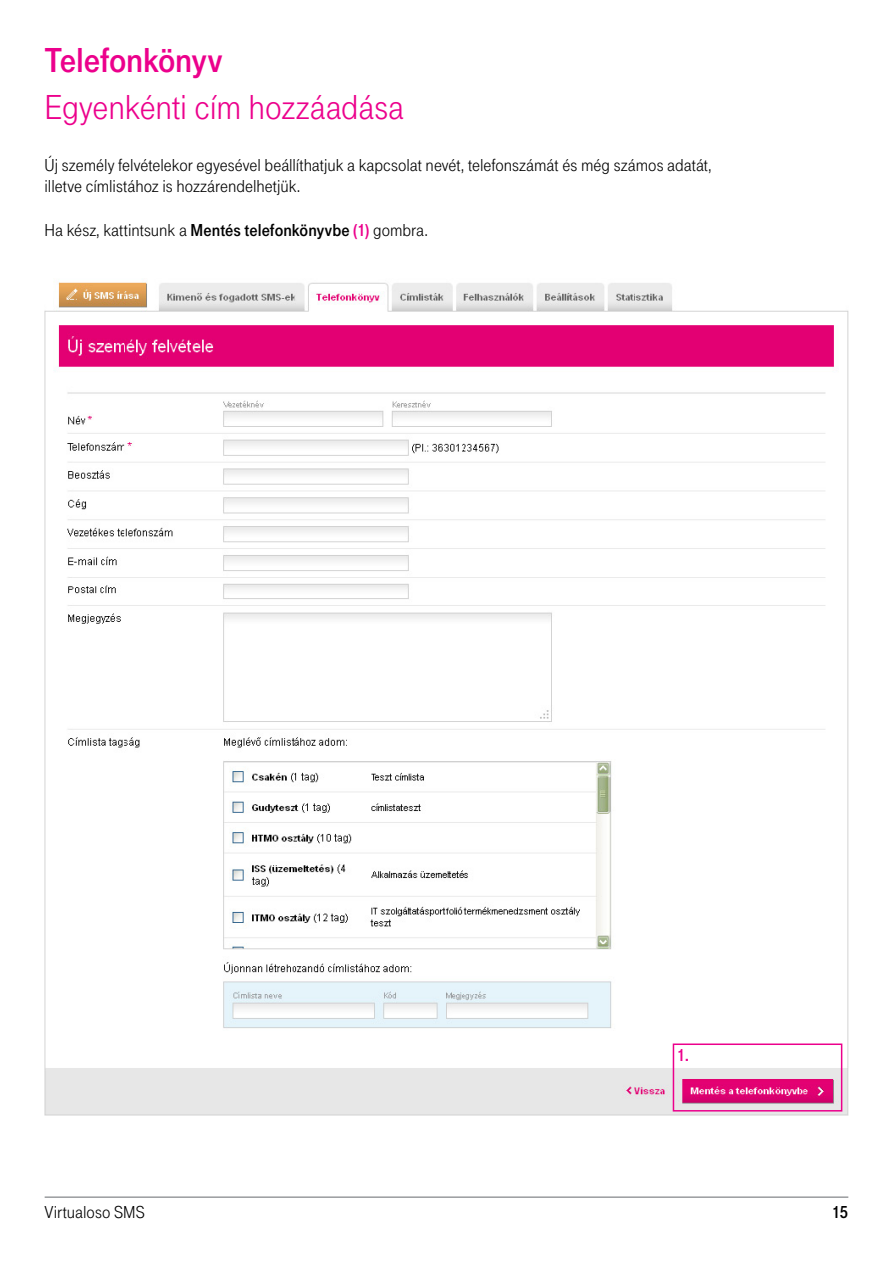
<style>
.page{position:relative;width:893px;height:1263px;background:#fff}
.page>*{position:absolute;margin:0;border:0;box-sizing:border-box;transform-origin:0 0}
.t1{font:36px "Tele Grotesk Norm";letter-spacing:-.005em;color:#ec008c}
.t2{font:36px "Tele Grotesk Fett";letter-spacing:-.005em;color:#ec008c}
.t3{font:18px/21.6px "Tele Grotesk Norm";color:#000}
.t4{font:18px "Tele Grotesk Fett";color:#ec008c}
.t5{font:18px "Tele Grotesk Fett";color:#000}
.s1{font-family:"Tele Grotesk Fett"}
.s2{font-family:"Tele Grotesk Fett";color:#ec008c}
</style>
<div class="page">
<img style="left:45px;top:282px;width:803px;height:834px">
<div style="left:673px;top:1043px;width:169px;height:68px;border:2px solid #ec008c"></div>
<hr style="left:45px;top:1196px;width:803px;height:2px;background:#999b9e">
<h1 class="t2" style="left:45px;top:40px;width:179px">Telefonkönyv</h1>
<h1 class="t1" style="left:45px;top:87px;width:361px">Egyenkénti cím hozzáadása</h1>
<p class="t3" style="left:45px;top:154px;width:669px">Új személy felvételekor egyesével beállíthatjuk a kapcsolat nevét, telefonszámát és még számos adatát, illetve címlistához is hozzárendelhetjük.</p>
<p class="t3" style="left:45px;top:219px;width:382px">Ha kész, kattintsunk a <span class="s1">Mentés telefonkönyvbe</span> <span class="s2">(1)</span> gombra.</p>
<p class="t4" style="left:677px;top:1045px;width:14px">1.</p>
<p class="t3" style="left:45px;top:1202px;width:102px">Virtualoso SMS</p>
<p class="t5" style="left:832px;top:1202px;width:18px">15</p>
</div>
